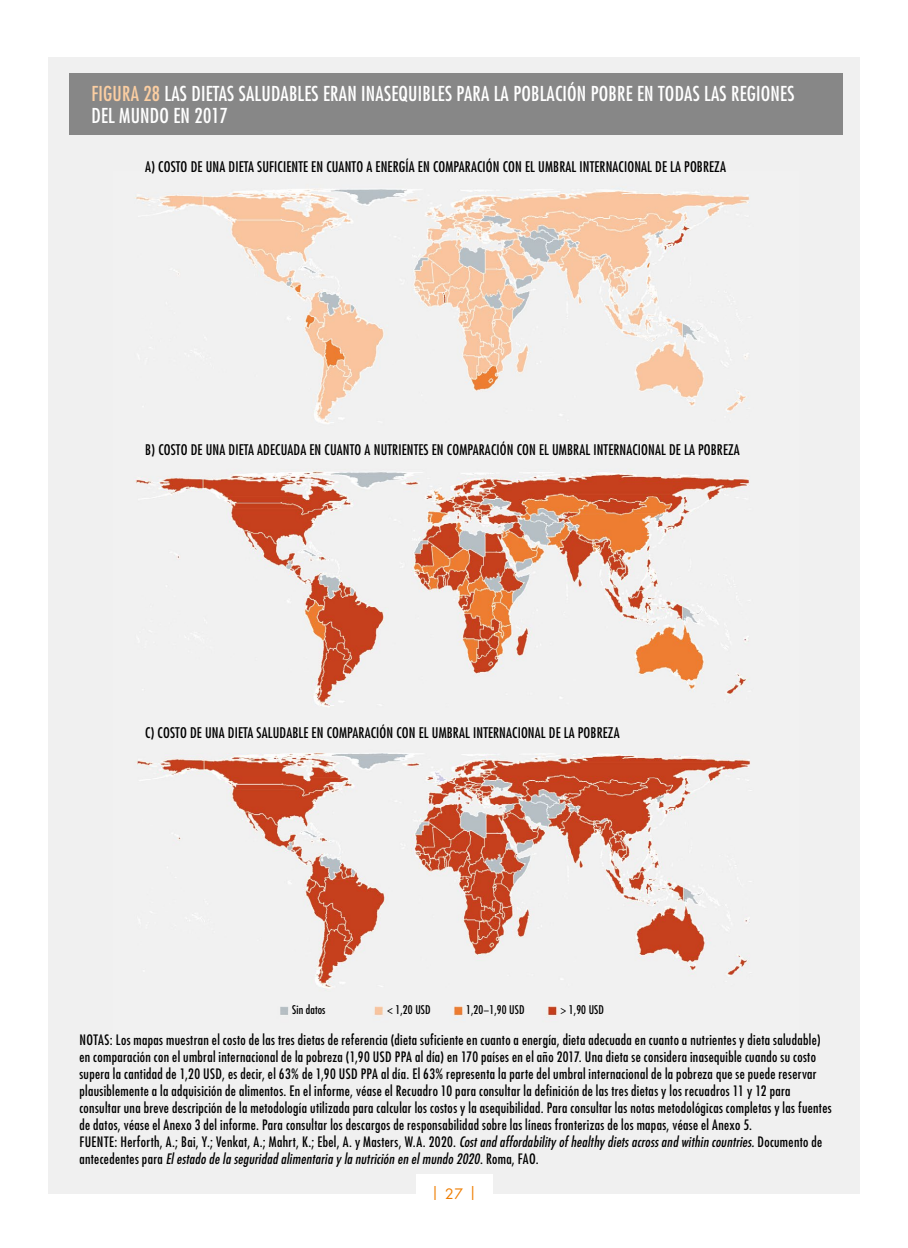
<style>
.page{position:relative;width:908px;height:1248px;background:#fff}
.page>*{position:absolute;margin:0;border:0;box-sizing:border-box;transform-origin:0 0}
.t1{font:condensed 20px/22px "Futura Std";letter-spacing:.01em;color:#fff}
.t2{font:condensed 14.4px "Futura Std";letter-spacing:.01em;color:#000}
.t3{font:condensed 14px/17px "Futura Std";letter-spacing:.025em;color:#000}
.t4{font:14px "Futura Std";color:#ef7d00}
.t5{font:condensed 11.6px "Futura Std";letter-spacing:.01em;color:#000}
.s1{color:#fbcea2}
.s2{font-style:italic}
</style>
<div class="page">
<div style="left:48px;top:57px;width:811px;height:1136px;background:#f0f0f0"></div>
<div style="left:69px;top:73px;width:773px;height:62px;background:#878787"></div>
<img style="left:135px;top:189px;width:616px;height:828px">
<div style="left:415px;top:1173px;width:77px;height:40px;background:#fff"></div>
<h1 class="t1" style="left:91px;top:83px;width:704px"><span class="s1">FIGURA 28</span> LAS DIETAS SALUDABLES ERAN INASEQUIBLES PARA LA POBLACIÓN POBRE EN TODAS LAS REGIONES<br>DEL MUNDO EN 2017</h1>
<p class="t2" style="left:145px;top:158px;width:582px">A) COSTO DE UNA DIETA SUFICIENTE EN CUANTO A ENERGÍA EN COMPARACIÓN CON EL UMBRAL INTERNACIONAL DE LA POBREZA</p>
<p class="t2" style="left:145px;top:441px;width:596px">B) COSTO DE UNA DIETA ADECUADA EN CUANTO A NUTRIENTES EN COMPARACIÓN CON EL UMBRAL INTERNACIONAL DE LA POBREZA</p>
<p class="t2" style="left:145px;top:724px;width:476px">C) COSTO DE UNA DIETA SALUDABLE EN COMPARACIÓN CON EL UMBRAL INTERNACIONAL DE LA POBREZA</p>
<p class="t5" style="left:292px;top:1002px;width:35px">Sin datos</p>
<p class="t5" style="left:387px;top:1002px;width:45px">&lt; 1,20 USD</p>
<p class="t5" style="left:466px;top:1002px;width:60px">1,20−1,90 USD</p>
<p class="t5" style="left:560px;top:1002px;width:45px">&gt; 1,90 USD</p>
<p class="t3" style="left:79px;top:1031px;width:753px">NOTAS: Los mapas muestran el costo de las tres dietas de referencia (dieta suficiente en cuanto a energía, dieta adecuada en cuanto a nutrientes y dieta saludable) en comparación con el umbral internacional de la pobreza (1,90 USD PPA al día) en 170 países en el año 2017. Una dieta se considera inasequible cuando su costo supera la cantidad de 1,20 USD, es decir, el 63% de 1,90 USD PPA al día. El 63% representa la parte del umbral internacional de la pobreza que se puede reservar plausiblemente a la adquisición de alimentos. En el informe, véase el Recuadro 10 para consultar la definición de las tres dietas y los recuadros 11 y 12 para consultar una breve descripción de la metodología utilizada para calcular los costos y la asequibilidad. Para consultar las notas metodológicas completas y las fuentes de datos, véase el Anexo 3 del informe. Para consultar los descargos de responsabilidad sobre las líneas fronterizas de los mapas, véase el Anexo 5.<br>FUENTE: Herforth, A.; Bai, Y.; Venkat, A.; Mahrt, K.; Ebel, A. y Masters, W.A. 2020. <span class="s2">Cost and affordability of healthy diets across and within countries.</span> Documento de antecedentes para <span class="s2">El estado de la seguridad alimentaria y la nutrición en el mundo 2020</span>. Roma, FAO.</p>
<p class="t4" style="left:431px;top:1183px;width:47px">| 27 |</p>
</div>
